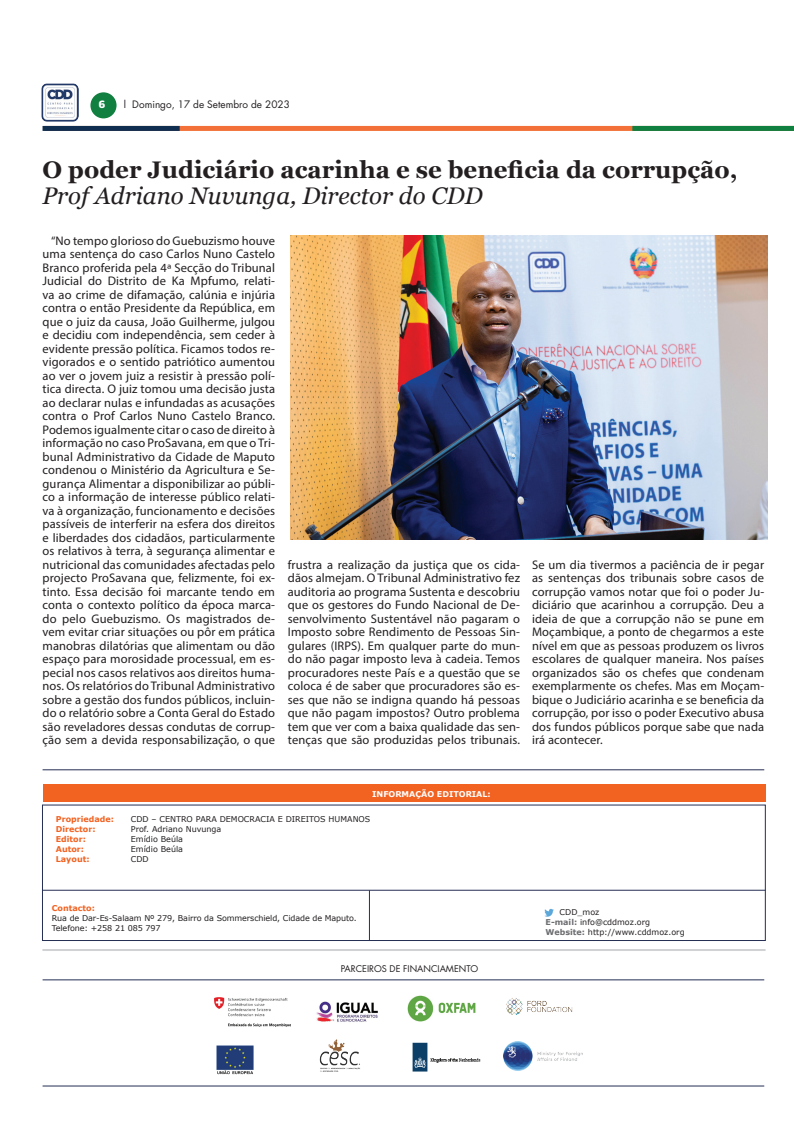
<style>
.page{position:relative;width:794px;height:1134px;background:#fff}
.page>*{position:absolute;margin:0;border:0;box-sizing:border-box;transform-origin:0 0}
.t1{font:700 24px "Georgia";color:#231f20}
.t2{font:italic 24px "Georgia";color:#231f20}
.t3{font:12.5px/13.5px "Myriad Pro";letter-spacing:.01em;color:#231f20;text-align:justify}
.t4{font:10px "Futura LT";color:#231f20}
.t5{font:700 10px "Popular";color:#fff}
.t6{font:9px "Futura LT";color:#231f20}
.t7{font:8px/10px "Verdana";color:#231f20}
.t8{font:700 8px "Verdana";color:#f26221}
.t9{font:700 8px "Verdana";color:#fff}
.s1{font-weight:700;color:#6c6d70}
</style>
<div class="page">
<div style="left:45px;top:126px;width:749px;height:5px;background:#f37138"></div>
<div style="left:632px;top:126px;width:162px;height:5px;background:#107f40"></div>
<div style="left:43px;top:126px;width:137px;height:5px;background:#102e4f"></div>
<div style="left:90px;top:92px;width:27px;height:26px;background:#107f40;border-radius:50%"></div>
<img style="left:41px;top:84px;width:38px;height:37px">
<img style="left:291px;top:236px;width:476px;height:303px">
<div style="left:43px;top:784px;width:722px;height:18px;background:#f26221"></div>
<div style="left:42px;top:805px;width:723px;height:136px;border:1px solid #252e53"></div>
<hr style="left:42px;top:890px;width:723px;height:1px;background:#252e53">
<hr style="left:369px;top:890px;width:1px;height:51px;background:#252e53">
<svg style="left:544px;top:908px;width:10px;height:9px"></svg>
<hr style="left:42px;top:949px;width:723px;height:2px;background:#d1d2d4">
<img style="left:217px;top:1045px;width:36px;height:29px">
<hr style="left:43px;top:980px;width:721px;height:1px;background:#252e53">
<img style="left:215px;top:998px;width:76px;height:28px">
<img style="left:407px;top:995px;width:69px;height:27px">
<img style="left:506px;top:998px;width:67px;height:17px">
<img style="left:412px;top:1042px;width:69px;height:30px">
<img style="left:316px;top:1001px;width:62px;height:21px">
<img style="left:319px;top:1039px;width:41px;height:33px">
<hr style="left:43px;top:1086px;width:721px;height:1px;background:#252e53">
<hr style="left:43px;top:770px;width:721px;height:1px;background:#252e53">
<img style="left:504px;top:1041px;width:78px;height:29px">
<p class="t5" style="left:99px;top:98px;width:8px">6</p>
<p class="t4" style="left:124px;top:98px;width:167px">l Domingo, 17 de Setembro de 2023</p>
<h1 class="t1" style="left:43px;top:152px;width:696px">O poder Judiciário acarinha e se beneficia da corrupção,</h1>
<h1 class="t2" style="left:43px;top:179px;width:442px">Prof Adriano Nuvunga, Director do CDD</h1>
<p class="t3" style="left:43px;top:234px;width:234px;text-indent:9px">“No tempo glorioso do Guebuzismo houve uma sentença do caso Carlos Nuno Castelo Branco proferida pela 4ª Secção do Tribunal Judicial do Distrito de Ka Mpfumo, relati&shy;va ao crime de difamação, calúnia e injúria contra o então Presidente da República, em que o juiz da causa, João Guilherme, julgou e decidiu com independência, sem ceder à evidente pressão política. Ficamos todos re&shy;vigorados e o sentido patriótico aumentou ao ver o jovem juiz a resistir à pressão polí&shy;tica directa. O juiz tomou uma decisão justa ao declarar nulas e infundadas as acusações contra o Prof Carlos Nuno Castelo Branco.<br>Podemos igualmente citar o caso de direito à informação no caso ProSavana, em que o Tri&shy;bunal Administrativo da Cidade de Maputo condenou o Ministério da Agricultura e Se&shy;gurança Alimentar a disponibilizar ao públi&shy;co a informação de interesse público relati&shy;va à organização, funcionamento e decisões passíveis de interferir na esfera dos direitos e liberdades dos cidadãos, particularmente os relativos à terra, à segurança alimentar e nutricional das comunidades afectadas pelo projecto ProSavana que, felizmente, foi ex&shy;tinto. Essa decisão foi marcante tendo em conta o contexto político da época marca&shy;do pelo Guebuzismo. Os magistrados de&shy;vem evitar criar situações ou pôr em prática manobras dilatórias que alimentam ou dão espaço para morosidade processual, em es&shy;pecial nos casos relativos aos direitos huma&shy;nos. Os relatórios do Tribunal Administrativo sobre a gestão dos fundos públicos, incluin&shy;do o relatório sobre a Conta Geral do Estado são reveladores dessas condutas de corrup&shy;ção sem a devida responsabilização, o que</p>
<p class="t3" style="left:288px;top:558px;width:234px">frustra a realização da justiça que os cida&shy;dãos almejam. O Tribunal Administrativo fez auditoria ao programa Sustenta e descobriu que os gestores do Fundo Nacional de De&shy;senvolvimento Sustentável não pagaram o Imposto sobre Rendimento de Pessoas Sin&shy;gulares (IRPS). Em qualquer parte do mun&shy;do não pagar imposto leva à cadeia. Temos procuradores neste País e a questão que se coloca é de saber que procuradores são es&shy;ses que não se indigna quando há pessoas que não pagam impostos? Outro problema tem que ver com a baixa qualidade das sen&shy;tenças que são produzidas pelos tribunais.</p>
<p class="t3" style="left:532px;top:558px;width:234px">Se um dia tivermos a paciência de ir pegar as sentenças dos tribunais sobre casos de corrupção vamos notar que foi o poder Ju&shy;diciário que acarinhou a corrupção. Deu a ideia de que a corrupção não se pune em Moçambique, a ponto de chegarmos a este nível em que as pessoas produzem os livros escolares de qualquer maneira. Nos países organizados são os chefes que condenam exemplarmente os chefes. Mas em Moçam&shy;bique o Judiciário acarinha e se beneficia da corrupção, por isso o poder Executivo abusa dos fundos públicos porque sabe que nada irá acontecer.</p>
<p class="t9" style="left:372px;top:789px;width:120px">INFORMAÇÃO EDITORIAL:</p>
<p class="t8" style="left:56px;top:814px;width:60px">Propriedade:</p>
<p class="t7" style="left:131px;top:815px;width:241px">CDD – CENTRO PARA DEMOCRACIA E DIREITOS HUMANOS</p>
<p class="t8" style="left:56px;top:824px;width:41px">Director:</p>
<p class="t7" style="left:131px;top:825px;width:92px">Prof. Adriano Nuvunga</p>
<p class="t8" style="left:56px;top:834px;width:32px">Editor:</p>
<p class="t7" style="left:131px;top:835px;width:54px">Emídio Beúla</p>
<p class="t8" style="left:56px;top:844px;width:30px">Autor:</p>
<p class="t7" style="left:131px;top:845px;width:54px">Emídio Beúla</p>
<p class="t8" style="left:56px;top:854px;width:35px">Layout:</p>
<p class="t7" style="left:131px;top:855px;width:19px">CDD</p>
<p class="t8" style="left:52px;top:903px;width:45px">Contacto:</p>
<p class="t7" style="left:52px;top:913px;width:306px">Rua de Dar-Es-Salaam Nº 279, Bairro da Sommerschield, Cidade de Maputo.<br>Telefone: +258 21 085 797</p>
<p class="t7" style="left:545px;top:907px;width:141px;text-indent:14px">CDD_moz<br><span class="s1">E-mail:</span> info@cddmoz.org<br><span class="s1">Website:</span> http://www.cddmoz.org</p>
<p class="t6" style="left:341px;top:963px;width:139px">PARCEIROS DE FINANCIAMENTO</p>
</div>
